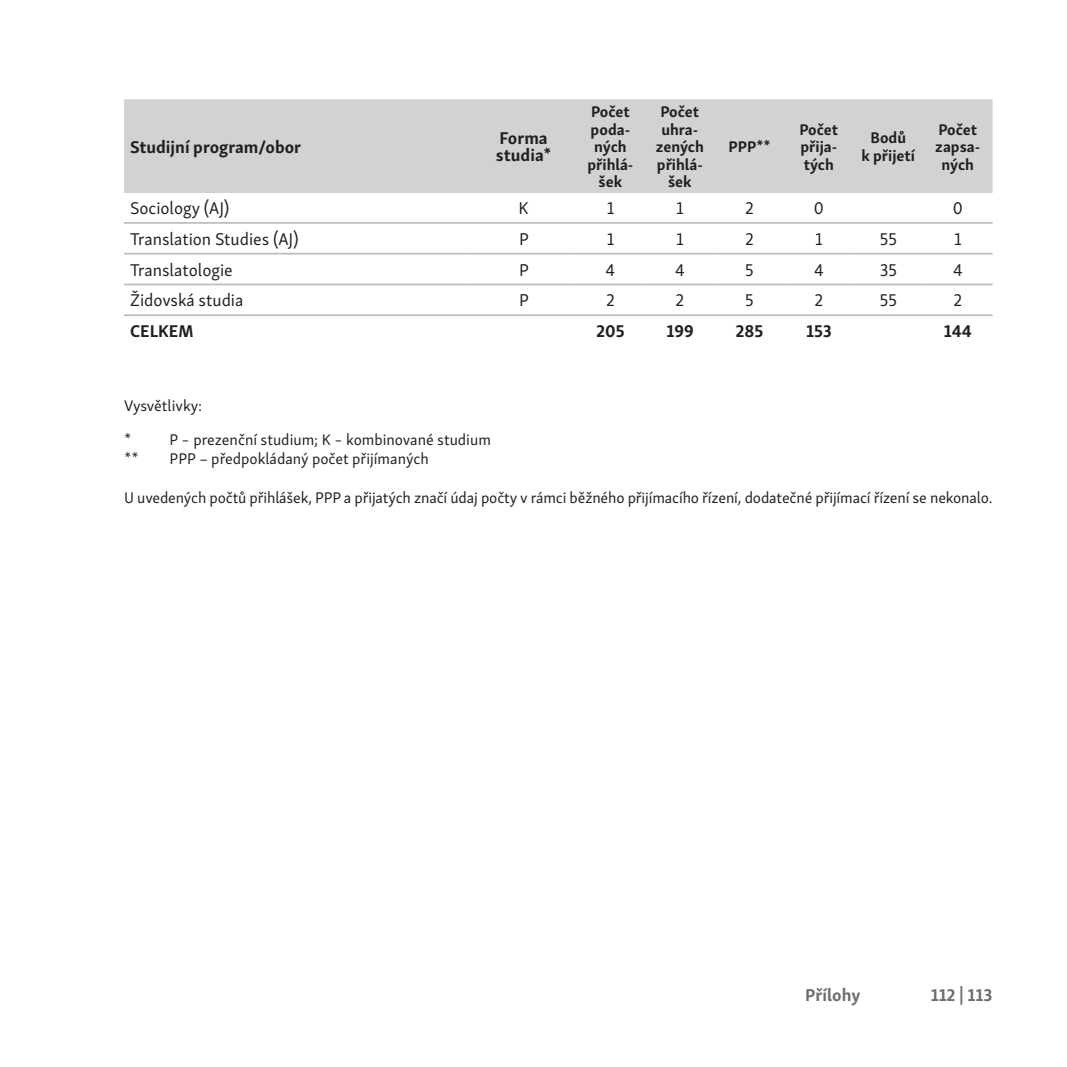
<style>
.page{position:relative;width:1067px;height:1067px;background:#fff}
.page>*{position:absolute;margin:0;border:0;box-sizing:border-box;transform-origin:0 0}
.t1{font:17.5px "Skolar Sans PE";color:#231f20}
.t2{font:700 17.5px/17.5px "Skolar Sans PE";color:#231f20}
.t3{font:700 17.5px "Skolar Sans PE";color:#6c6d70}
.t4{font:15.75px/34.1px "Skolar Sans PE";letter-spacing:-.01em;color:#231f20}
.t5{font:700 15.75px/17.5px "Skolar Sans PE";color:#231f20;text-align:center}
</style>
<div class="page">
<div style="left:124px;top:99px;width:868px;height:94px;background:#d1d2d4"></div>
<hr style="left:124px;top:222px;width:347px;height:2px;background:#bcbdc0">
<hr style="left:471px;top:222px;width:104px;height:2px;background:#bcbdc0">
<hr style="left:575px;top:222px;width:70px;height:2px;background:#bcbdc0">
<hr style="left:645px;top:222px;width:69px;height:2px;background:#bcbdc0">
<hr style="left:714px;top:222px;width:70px;height:2px;background:#bcbdc0">
<hr style="left:784px;top:222px;width:69px;height:2px;background:#bcbdc0">
<hr style="left:853px;top:222px;width:70px;height:2px;background:#bcbdc0">
<hr style="left:923px;top:222px;width:69px;height:2px;background:#bcbdc0">
<hr style="left:124px;top:253px;width:347px;height:1px;background:#bcbdc0">
<hr style="left:471px;top:253px;width:104px;height:1px;background:#bcbdc0">
<hr style="left:575px;top:253px;width:70px;height:1px;background:#bcbdc0">
<hr style="left:645px;top:253px;width:69px;height:1px;background:#bcbdc0">
<hr style="left:714px;top:253px;width:70px;height:1px;background:#bcbdc0">
<hr style="left:784px;top:253px;width:69px;height:1px;background:#bcbdc0">
<hr style="left:853px;top:253px;width:70px;height:1px;background:#bcbdc0">
<hr style="left:923px;top:253px;width:69px;height:1px;background:#bcbdc0">
<hr style="left:124px;top:283px;width:347px;height:2px;background:#bcbdc0">
<hr style="left:471px;top:283px;width:104px;height:2px;background:#bcbdc0">
<hr style="left:575px;top:283px;width:70px;height:2px;background:#bcbdc0">
<hr style="left:645px;top:283px;width:69px;height:2px;background:#bcbdc0">
<hr style="left:714px;top:283px;width:70px;height:2px;background:#bcbdc0">
<hr style="left:784px;top:283px;width:69px;height:2px;background:#bcbdc0">
<hr style="left:853px;top:283px;width:70px;height:2px;background:#bcbdc0">
<hr style="left:923px;top:283px;width:69px;height:2px;background:#bcbdc0">
<hr style="left:124px;top:314px;width:347px;height:2px;background:#bcbdc0">
<hr style="left:471px;top:314px;width:104px;height:2px;background:#bcbdc0">
<hr style="left:575px;top:314px;width:70px;height:2px;background:#bcbdc0">
<hr style="left:645px;top:314px;width:69px;height:2px;background:#bcbdc0">
<hr style="left:714px;top:314px;width:70px;height:2px;background:#bcbdc0">
<hr style="left:784px;top:314px;width:69px;height:2px;background:#bcbdc0">
<hr style="left:853px;top:314px;width:70px;height:2px;background:#bcbdc0">
<hr style="left:923px;top:314px;width:69px;height:2px;background:#bcbdc0">
<p class="t2" style="left:130px;top:136px;width:173px">Studijní program/obor</p>
<p class="t2" style="left:496px;top:128px;width:57px">Forma studia*</p>
<p class="t5" style="left:587px;top:101px;width:48px">Počet poda‑ ných přihlá‑ šek</p>
<p class="t5" style="left:656px;top:101px;width:50px">Počet uhra‑ zených přihlá‑ šek</p>
<p class="t5" style="left:728px;top:136px;width:43px">PPP**</p>
<p class="t5" style="left:799px;top:119px;width:40px;text-align:justify">Počet přija‑ tých</p>
<p class="t5" style="left:861px;top:128px;width:55px">Bodů<br>k přijetí</p>
<p class="t5" style="left:935px;top:119px;width:46px">Počet zapsa‑ ných</p>
<p class="t1" style="left:130px;top:195px;width:101px">Sociology (AJ)</p>
<p class="t1" style="left:518px;top:195px;width:12px">K</p>
<p class="t1" style="left:606px;top:195px;width:9px">1</p>
<p class="t1" style="left:676px;top:195px;width:9px">1</p>
<p class="t1" style="left:745px;top:195px;width:10px">2</p>
<p class="t1" style="left:813px;top:195px;width:12px">0</p>
<p class="t1" style="left:952px;top:195px;width:12px">0</p>
<p class="t1" style="left:130px;top:226px;width:170px">Translation Studies (AJ)</p>
<p class="t1" style="left:519px;top:226px;width:11px">P</p>
<p class="t1" style="left:606px;top:226px;width:9px">1</p>
<p class="t1" style="left:676px;top:226px;width:9px">1</p>
<p class="t1" style="left:745px;top:226px;width:10px">2</p>
<p class="t1" style="left:815px;top:226px;width:9px">1</p>
<p class="t1" style="left:879px;top:226px;width:19px">55</p>
<p class="t1" style="left:954px;top:226px;width:9px">1</p>
<p class="t1" style="left:130px;top:256px;width:104px">Translatologie</p>
<p class="t1" style="left:519px;top:256px;width:11px">P</p>
<p class="t1" style="left:605px;top:256px;width:11px">4</p>
<p class="t1" style="left:675px;top:256px;width:11px">4</p>
<p class="t1" style="left:745px;top:256px;width:10px">5</p>
<p class="t1" style="left:814px;top:256px;width:11px">4</p>
<p class="t1" style="left:879px;top:256px;width:19px">35</p>
<p class="t1" style="left:953px;top:256px;width:11px">4</p>
<p class="t1" style="left:130px;top:287px;width:115px">Židovská studia</p>
<p class="t1" style="left:519px;top:287px;width:11px">P</p>
<p class="t1" style="left:606px;top:287px;width:10px">2</p>
<p class="t1" style="left:675px;top:287px;width:10px">2</p>
<p class="t1" style="left:745px;top:287px;width:10px">5</p>
<p class="t1" style="left:814px;top:287px;width:10px">2</p>
<p class="t1" style="left:880px;top:287px;width:19px">55</p>
<p class="t1" style="left:953px;top:287px;width:10px">2</p>
<p class="t2" style="left:130px;top:321px;width:65px">CELKEM</p>
<p class="t2" style="left:596px;top:321px;width:30px">205</p>
<p class="t2" style="left:666px;top:321px;width:29px">199</p>
<p class="t2" style="left:735px;top:321px;width:29px">285</p>
<p class="t2" style="left:806px;top:321px;width:27px">153</p>
<p class="t2" style="left:943px;top:321px;width:30px">144</p>
<p class="t4" style="left:124px;top:387px;width:80px">Vysvětlivky: *</p>
<p class="t4" style="left:170px;top:421px;width:323px">P − prezenční studium; K − kombinované studium</p>
<p class="t4" style="left:124px;top:440px;width:16px">**</p>
<p class="t4" style="left:170px;top:440px;width:261px">PPP – předpokládaný počet přijímaných</p>
<p class="t4" style="left:124px;top:479px;width:870px">U uvedených počtů přihlášek, PPP a přijatých značí údaj počty v rámci běžného přijímacího řízení, dodatečné přijímací řízení se nekonalo.</p>
<p class="t3" style="left:805px;top:980px;width:57px">Přílohy</p>
<p class="t3" style="left:930px;top:980px;width:63px">112 | 113</p>
</div>
